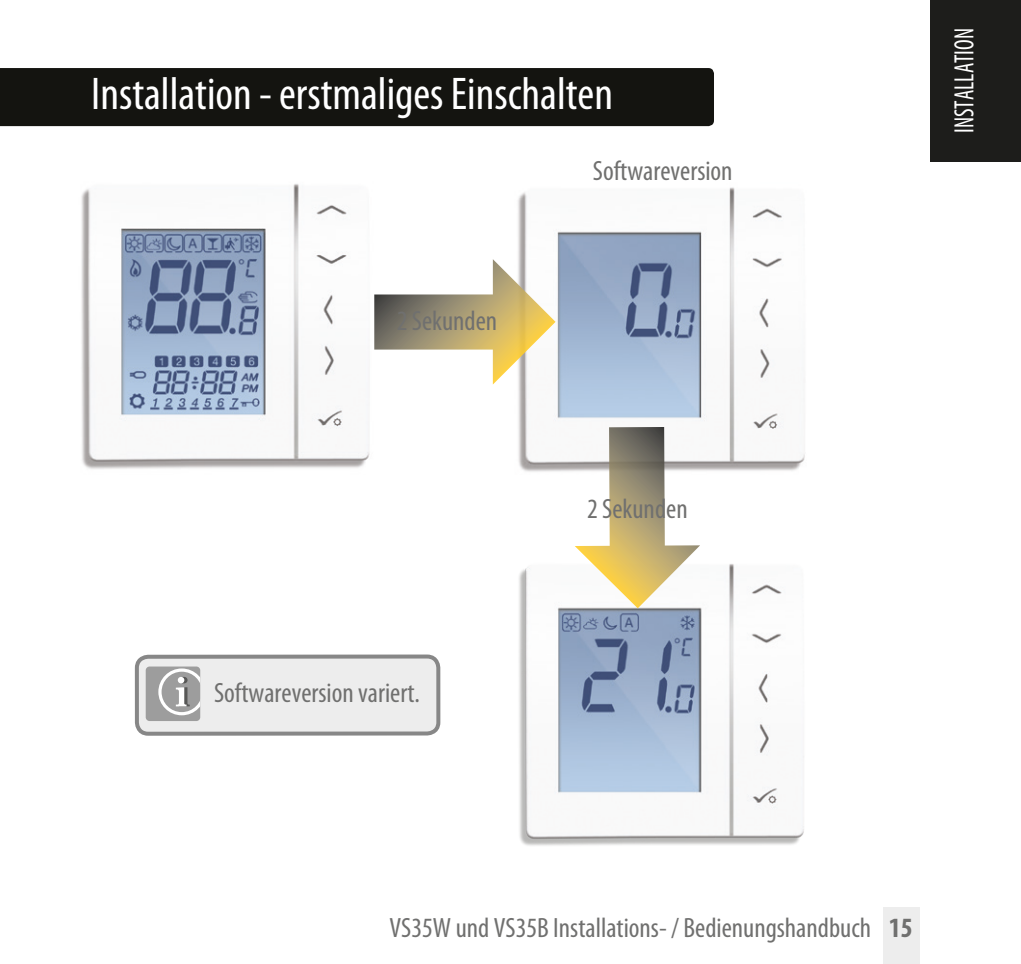
<style>
.page{position:relative;width:1021px;height:964px;background:#fff}
.page>*{position:absolute;margin:0;border:0;box-sizing:border-box;transform-origin:0 0}
.t1{font:condensed 46px "Myriad Pro";color:#fff}
.t2{font:condensed 28px "Myriad Pro";color:#70706f}
.t3{font:condensed 28px "Myriad Pro";color:#fff;scale:.85 1}
.s1{font-weight:700}
</style>
<div class="page">
<div style="left:0;top:68px;width:714px;height:58px;background:#141410"></div>
<img style="left:81px;top:184px;width:289px;height:285px">
<img style="left:518px;top:187px;width:287px;height:285px">
<img style="left:519px;top:564px;width:285px;height:282px">
<svg style="left:374px;top:259px;width:181px;height:125px"></svg>
<svg style="left:574px;top:427px;width:126px;height:181px"></svg>
<div style="left:137px;top:656px;width:301px;height:78px;background:#ededed;border-radius:11px"></div>
<div style="left:135px;top:654px;width:305px;height:82px;border:4px solid #878787;border-radius:11px"></div>
<div style="left:146px;top:666px;width:54px;height:55px;background:#9d9d9d;border-radius:4px"></div>
<svg style="left:158px;top:667px;width:42px;height:49px"></svg>
<div style="left:883px;top:907px;width:36px;height:57px;background:#ededed"></div>
<div style="left:930px;top:0;width:90px;height:161px;background:#1d1d1b"></div>
<p class="t1" style="left:91px;top:66px;width:523px">Installation - erstmaliges Einschalten</p>
<p class="t2" style="left:397px;top:304px;width:102px">2 Sekunden</p>
<p class="t2" style="left:214px;top:675px;width:207px">Softwareversion variert.</p>
<p class="t2" style="left:593px;top:154px;width:141px">Softwareversion</p>
<p class="t2" style="left:587px;top:492px;width:102px">2 Sekunden</p>
<p class="t3" style="left:947px;top:133px;width:125px;rotate:-90deg">INSTALLATION</p>
<p class="t2" style="left:389px;top:910px;width:524px">VS35W und VS35B Installations- / Bedienungshandbuch <span class="s1">15</span></p>
</div>
